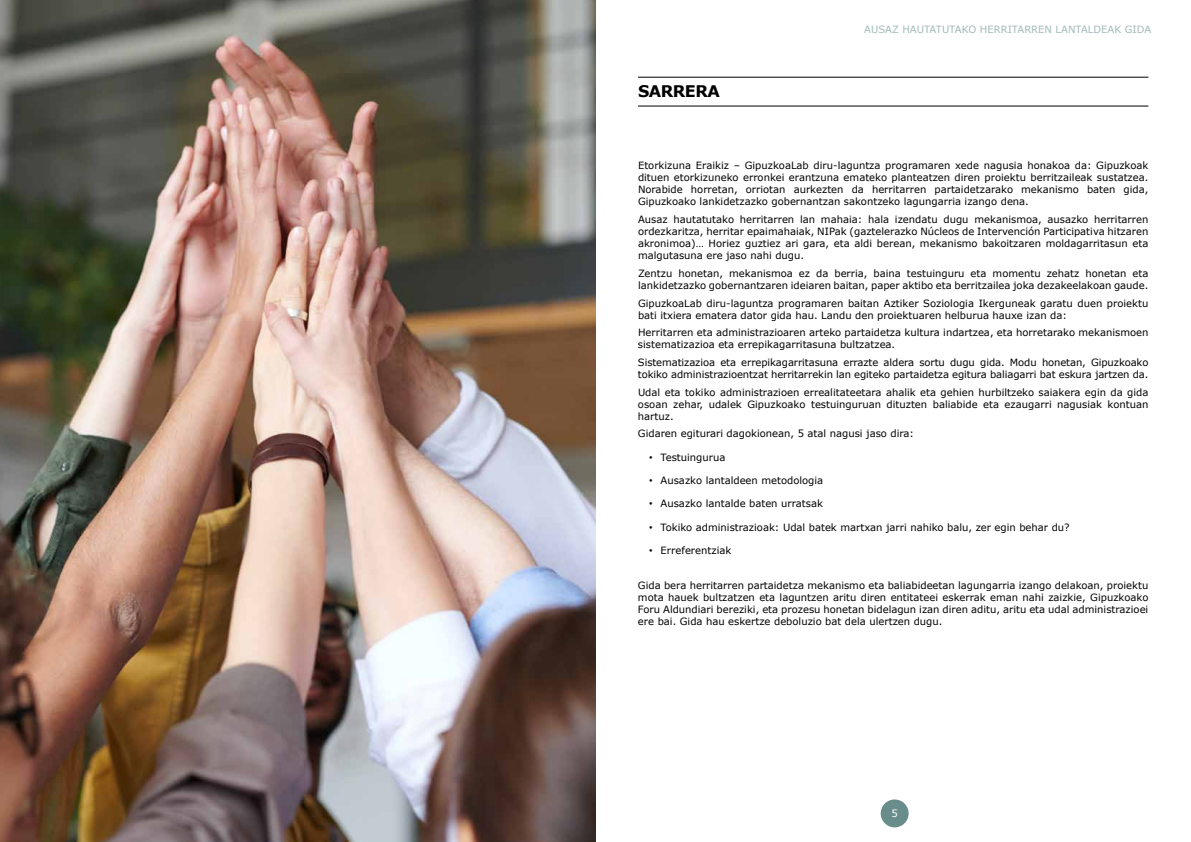
<style>
.page{position:relative;width:1191px;height:842px;background:#fff}
.page>*{position:absolute;margin:0;border:0;box-sizing:border-box;transform-origin:0 0}
.t1{font:700 16px "Verdana";letter-spacing:-.03em;color:#000}
.t2{font:10px/12px "Verdana";color:#000;text-align:justify}
.t3{font:10px "Verdana";color:#a2b9b8}
.t4{font:10px "Verdana";color:#fff}
.s1{font-family:"Arial"}
</style>
<div class="page">
<div style="left:880px;top:799px;width:28px;height:28px;background:#698d8b;border-radius:50%"></div>
<hr style="left:638px;top:77px;width:510px;height:1px;background:#000">
<hr style="left:638px;top:106px;width:510px;height:1px;background:#000">
<img style="left:0;top:0;width:595px;height:842px">
<h1 class="t1" style="left:638px;top:80px;width:83px">SARRERA</h1>
<p class="t3" style="left:864px;top:23px;width:288px">AUSAZ HAUTATUTAKO HERRITARREN LANTALDEAK GIDA</p>
<p class="t2" style="left:638px;top:160px;width:512px">Etorkizuna Eraikiz – GipuzkoaLab diru-laguntza programaren xede nagusia honakoa da: Gipuzkoak dituen etorkizuneko erronkei erantzuna emateko planteatzen diren proiektu berritzaileak sustatzea.<br>Norabide horretan, orriotan aurkezten da herritarren partaidetzarako mekanismo baten gida, Gipuzkoako lankidetzazko gobernantzan sakontzeko lagungarria izango dena.</p>
<p class="t2" style="left:638px;top:213px;width:512px">Ausaz hautatutako herritarren lan mahaia: hala izendatu dugu mekanismoa, ausazko herritarren ordezkaritza, herritar epaimahaiak, NIPak (gaztelerazko Núcleos de Intervención Participativa hitzaren akronimoa)… Horiez guztiez ari gara, eta aldi berean, mekanismo bakoitzaren moldagarritasun eta malgutasuna ere jaso nahi dugu.</p>
<p class="t2" style="left:638px;top:267px;width:512px">Zentzu honetan, mekanismoa ez da berria, baina testuinguru eta momentu zehatz honetan eta lankidetzazko gobernantzaren ideiaren baitan, paper aktibo eta berritzailea joka dezakeelakoan gaude.</p>
<p class="t2" style="left:638px;top:297px;width:512px">GipuzkoaLab diru-laguntza programaren baitan Aztiker Soziologia Ikerguneak garatu duen proiektu bati itxiera ematera dator gida hau. Landu den proiektuaren helburua hauxe izan da:</p>
<p class="t2" style="left:638px;top:326px;width:512px">Herritarren eta administrazioaren arteko partaidetza kultura indartzea, eta horretarako mekanismoen sistematizazioa eta errepikagarritasuna bultzatzea.</p>
<p class="t2" style="left:638px;top:356px;width:512px">Sistematizazioa eta errepikagarritasuna errazte aldera sortu dugu gida. Modu honetan, Gipuzkoako tokiko administrazioentzat herritarrekin lan egiteko partaidetza egitura baliagarri bat eskura jartzen da.</p>
<p class="t2" style="left:638px;top:386px;width:512px">Udal eta tokiko administrazioen errealitateetara ahalik eta gehien hurbiltzeko saiakera egin da gida osoan zehar, udalek Gipuzkoako testuinguruan dituzten baliabide eta ezaugarri nagusiak kontuan hartuz.</p>
<p class="t2" style="left:638px;top:427px;width:277px">Gidaren egiturari dagokionean, 5 atal nagusi jaso dira:</p>
<p class="t2" style="left:649px;top:451px;width:78px"><span class="s1">•</span> Testuingurua</p>
<p class="t2" style="left:649px;top:474px;width:175px"><span class="s1">•</span> Ausazko lantaldeen metodologia</p>
<p class="t2" style="left:649px;top:497px;width:175px"><span class="s1">•</span> Ausazko lantalde baten urratsak</p>
<p class="t2" style="left:649px;top:521px;width:422px"><span class="s1">•</span> Tokiko administrazioak: Udal batek martxan jarri nahiko balu, zer egin behar du?</p>
<p class="t2" style="left:649px;top:544px;width:84px"><span class="s1">•</span> Erreferentziak</p>
<p class="t2" style="left:638px;top:579px;width:512px">Gida bera herritarren partaidetza mekanismo eta baliabideetan lagungarria izango delakoan, proiektu mota hauek bultzatzen eta laguntzen aritu diren entitateei eskerrak eman nahi zaizkie, Gipuzkoako Foru Aldundiari bereziki, eta prozesu honetan bidelagun izan diren aditu, aritu eta udal administrazioei ere bai. Gida hau eskertze deboluzio bat dela ulertzen dugu.</p>
<p class="t4" style="left:891px;top:807px;width:8px">5</p>
</div>
